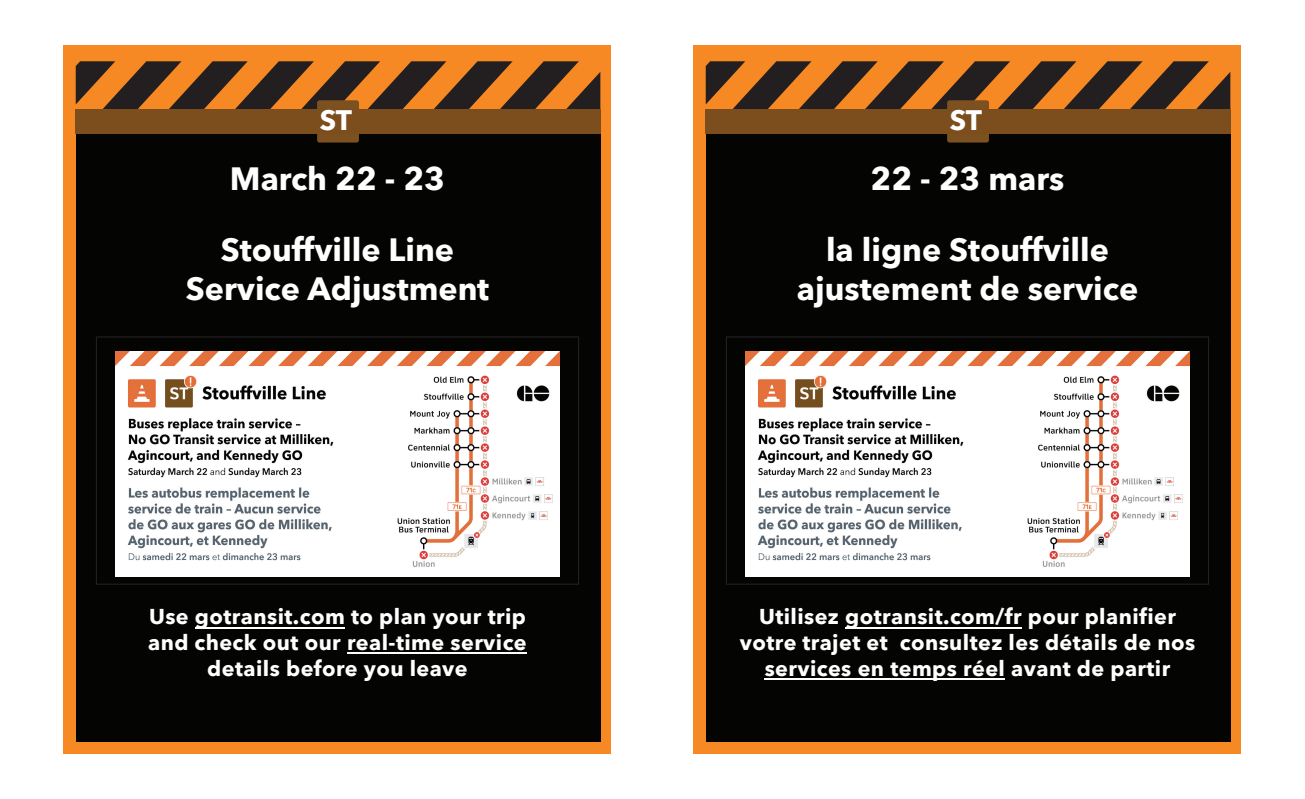
<style>
.page{position:relative;width:1305px;height:799px;background:#fff}
.page>*{position:absolute;margin:0;border:0;box-sizing:border-box;transform-origin:0 0}
.t1{font:700 32.25px/70.9px "Avenir Next LT Pro";color:#fff}
.t2{font:700 28.12px "Avenir Next LT Pro";color:#fff}
.t3{font:700 21.5px/25.8px "Avenir Next LT Pro";letter-spacing:.02em;color:#fff;text-align:center}
</style>
<div class="page">
<div style="left:64px;top:45px;width:547px;height:709px;background:#f68923"></div>
<svg style="left:76px;top:61px;width:524px;height:48px"></svg>
<div style="left:76px;top:131px;width:524px;height:611px;background:#040503"></div>
<div style="left:317px;top:100px;width:42px;height:43px;background:#7c501f;border-radius:2px"></div>
<div style="left:75px;top:109px;width:526px;height:25px;background:#7c4e1e"></div>
<img style="left:116px;top:351px;width:443px;height:225px">
<div style="left:96px;top:336px;width:483px;height:249px;border:1px solid #231f20"></div>
<div style="left:694px;top:45px;width:547px;height:709px;background:#f68923"></div>
<svg style="left:706px;top:61px;width:524px;height:48px"></svg>
<div style="left:706px;top:131px;width:524px;height:611px;background:#040503"></div>
<div style="left:947px;top:100px;width:42px;height:43px;background:#7c501f;border-radius:2px"></div>
<div style="left:705px;top:109px;width:526px;height:25px;background:#7c4e1e"></div>
<img style="left:746px;top:351px;width:443px;height:225px">
<div style="left:726px;top:336px;width:483px;height:249px;border:1px solid #231f20"></div>
<hr style="left:195px;top:627px;width:150px;height:1px;background:#fff">
<hr style="left:347px;top:653px;width:180px;height:1px;background:#fff">
<hr style="left:845px;top:627px;width:177px;height:1px;background:#fff">
<hr style="left:765px;top:678px;width:240px;height:2px;background:#fff">
<h2 class="t2" style="left:320px;top:103px;width:34px">ST</h2>
<h1 class="t1" style="left:221px;top:143px;width:235px">March 22 - 23<br>Stouffville Line</h1>
<h1 class="t1" style="left:186px;top:253px;width:305px">Service Adjustment</h1>
<p class="t3" style="left:148px;top:603px;width:380px">Use gotransit.com to plan your trip and check out our real-time service details before you leave</p>
<h2 class="t2" style="left:950px;top:103px;width:34px">ST</h2>
<h1 class="t1" style="left:826px;top:143px;width:284px;text-align:center">22 - 23 mars<br>la ligne Stouffville</h1>
<h1 class="t1" style="left:797px;top:253px;width:343px">ajustement de service</h1>
<p class="t3" style="left:740px;top:603px;width:457px">Utilisez gotransit.com/fr pour planifier votre trajet et consultez les détails de nos services en temps réel avant de partir</p>
</div>
